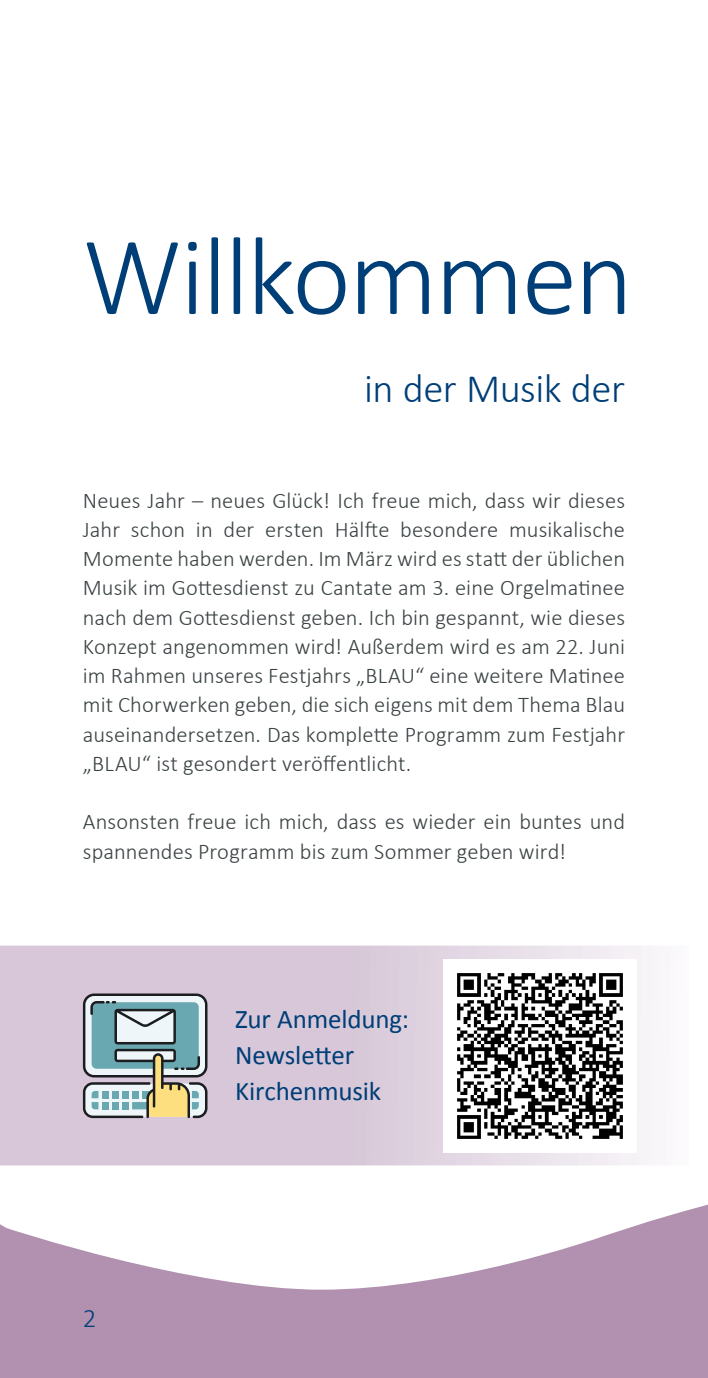
<style>
.page{position:relative;width:708px;height:1378px;background:#fff}
.page>*{position:absolute;margin:0;border:0;box-sizing:border-box;transform-origin:0 0}
.t1{font:300 112.27px "Calibri";letter-spacing:-.025em;color:#003e77}
.t2{font:300 40.5px "Calibri";letter-spacing:-.01em;color:#003e77}
.t3{font:27px/36px "Calibri";letter-spacing:-.005em;color:#003e77}
.t4{font:300 27px "Calibri";color:#003e77}
.t5{font:300 22.5px/29.2px "Calibri";letter-spacing:.005em;color:#3a4243;text-align:justify}
</style>
<div class="page">
<svg style="left:0;top:945px;width:654px;height:219px;background:#daccdb"></svg>
<img style="left:444px;top:959px;width:192px;height:193px">
<svg style="left:83px;top:993px;width:124px;height:125px;background:#9db0ae"></svg>
<svg style="left:0;top:1164px;width:708px;height:214px;fill:#b191af"></svg>
<h1 class="t1" style="left:83px;top:207px;width:552px">Willkommen</h1>
<h2 class="t2" style="left:364px;top:363px;width:263px">in der Musik der</h2>
<p class="t5" style="left:83px;top:485px;width:544px">Neues Jahr – neues Glück! Ich freue mich, dass wir dieses Jahr schon in der ersten Hälfte besondere musikalische Momente haben werden. Im März wird es statt der üblichen Musik im Gottesdienst zu Cantate am 3. eine Orgelmatinee nach dem Gottesdienst geben. Ich bin gespannt, wie dieses Konzept angenommen wird! Außerdem wird es am 22. Juni im Rahmen unseres Festjahrs „BLAU“ eine weitere Matinee mit Chorwerken geben, die sich eigens mit dem Thema Blau auseinandersetzen. Das komplette Programm zum Festjahr „BLAU“ ist gesondert veröffentlicht.</p>
<p class="t5" style="left:83px;top:807px;width:544px">Ansonsten freue ich mich, dass es wieder ein buntes und spannendes Programm bis zum Sommer geben wird!</p>
<p class="t4" style="left:83px;top:1301px;width:15px">2</p>
<p class="t3" style="left:235px;top:1000px;width:175px">Zur Anmeldung:<br>Newsletter<br>Kirchenmusik</p>
</div>
